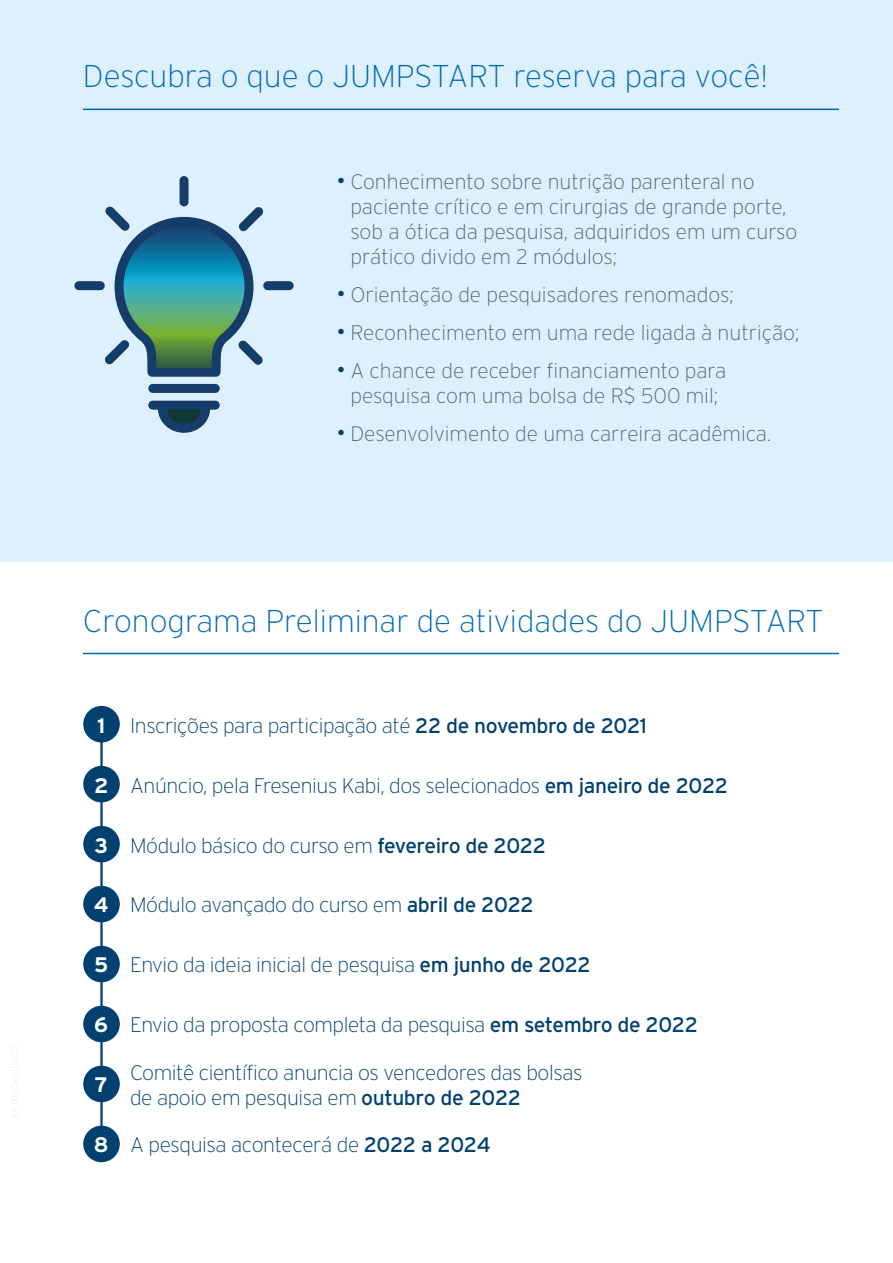
<style>
.page{position:relative;width:893px;height:1263px;background:#fff}
.page>*{position:absolute;margin:0;border:0;box-sizing:border-box;transform-origin:0 0}
.t1{font:200 31.5px "Interstate";color:#006ab4}
.t2{font:200 21px/25.2px "Interstate";letter-spacing:-.02em;color:#004170}
.t3{font:200 21px/25.2px "Interstate";color:#56656d}
.t4{font:700 21px "Interstate";color:#fff}
.s1{font-weight:700;font-size:15px;color:#004170}
.s2{font-weight:400}
</style>
<div class="page">
<div style="left:0;top:0;width:893px;height:561px;background:#dcf0fd"></div>
<div style="left:74px;top:281px;width:31px;height:9px;background:#163c6a;border-radius:4px"></div>
<div style="left:263px;top:281px;width:31px;height:9px;background:#163c6a;border-radius:4px"></div>
<div style="left:180px;top:176px;width:9px;height:30px;background:#163c6a;border-radius:4px"></div>
<svg style="left:105px;top:206px;width:159px;height:227px"></svg>
<hr style="left:100px;top:734px;width:3px;height:399px;background:#004170">
<div style="left:83px;top:706px;width:37px;height:36px;background:#004170;border-radius:50%"></div>
<div style="left:83px;top:766px;width:37px;height:36px;background:#004170;border-radius:50%"></div>
<div style="left:83px;top:826px;width:37px;height:36px;background:#004170;border-radius:50%"></div>
<div style="left:83px;top:886px;width:37px;height:36px;background:#004170;border-radius:50%"></div>
<div style="left:83px;top:946px;width:37px;height:36px;background:#004170;border-radius:50%"></div>
<div style="left:83px;top:1006px;width:37px;height:36px;background:#004170;border-radius:50%"></div>
<div style="left:83px;top:1066px;width:37px;height:36px;background:#004170;border-radius:50%"></div>
<div style="left:83px;top:1125px;width:37px;height:37px;background:#004170;border-radius:50%"></div>
<hr style="left:83px;top:109px;width:756px;height:1px;background:#006ab4">
<hr style="left:83px;top:653px;width:756px;height:1px;background:#006ab4">
<h1 class="t1" style="left:83px;top:59px;width:687px">Descubra o que o JUMPSTART reserva para você!</h1>
<p class="t3" style="left:350px;top:169px;width:448px;text-indent:-13px"><span class="s1">•</span> Conhecimento sobre nutrição parenteral no paciente crítico e em cirurgias de grande porte, sob a ótica da pesquisa, adquiridos em um curso prático divido em 2 módulos;</p>
<p class="t3" style="left:338px;top:282px;width:398px"><span class="s1">•</span> Orientação de pesquisadores renomados;</p>
<p class="t3" style="left:338px;top:320px;width:463px"><span class="s1">•</span> Reconhecimento em uma rede ligada à nutrição;</p>
<p class="t3" style="left:338px;top:358px;width:390px;text-align:center"><span class="s1">•</span> A chance de receber financiamento para pesquisa com uma bolsa de R$ 500 mil;</p>
<p class="t3" style="left:338px;top:421px;width:435px"><span class="s1">•</span> Desenvolvimento de uma carreira acadêmica.</p>
<h1 class="t1" style="left:83px;top:603px;width:742px">Cronograma Preliminar de atividades do JUMPSTART</h1>
<p class="t4" style="left:97px;top:713px;width:10px">1</p>
<p class="t2" style="left:130px;top:713px;width:518px">Inscrições para participação até <span class="s2">22 de novembro de 2021</span></p>
<p class="t4" style="left:94px;top:773px;width:16px">2</p>
<p class="t2" style="left:130px;top:773px;width:600px">Anúncio, pela Fresenius Kabi, dos selecionados <span class="s2">em janeiro de 2022</span></p>
<p class="t4" style="left:94px;top:833px;width:15px">3</p>
<p class="t2" style="left:130px;top:832px;width:417px">Módulo básico do curso em <span class="s2">fevereiro de 2022</span></p>
<p class="t4" style="left:94px;top:893px;width:16px">4</p>
<p class="t2" style="left:130px;top:892px;width:405px">Módulo avançado do curso em <span class="s2">abril de 2022</span></p>
<p class="t4" style="left:94px;top:953px;width:16px">5</p>
<p class="t2" style="left:130px;top:952px;width:462px">Envio da ideia inicial de pesquisa <span class="s2">em junho de 2022</span></p>
<p class="t4" style="left:94px;top:1013px;width:15px">6</p>
<p class="t4" style="left:95px;top:1073px;width:15px">7</p>
<p class="t4" style="left:94px;top:1133px;width:16px">8</p>
<p class="t2" style="left:130px;top:1012px;width:569px">Envio da proposta completa da pesquisa <span class="s2">em setembro de 2022</span></p>
<p class="t2" style="left:130px;top:1060px;width:454px">Comitê científico anuncia os vencedores das bolsas de apoio em pesquisa em <span class="s2">outubro de 2022</span></p>
<p class="t2" style="left:130px;top:1132px;width:362px">A pesquisa acontecerá de <span class="s2">2022 a 2024</span></p>
</div>
